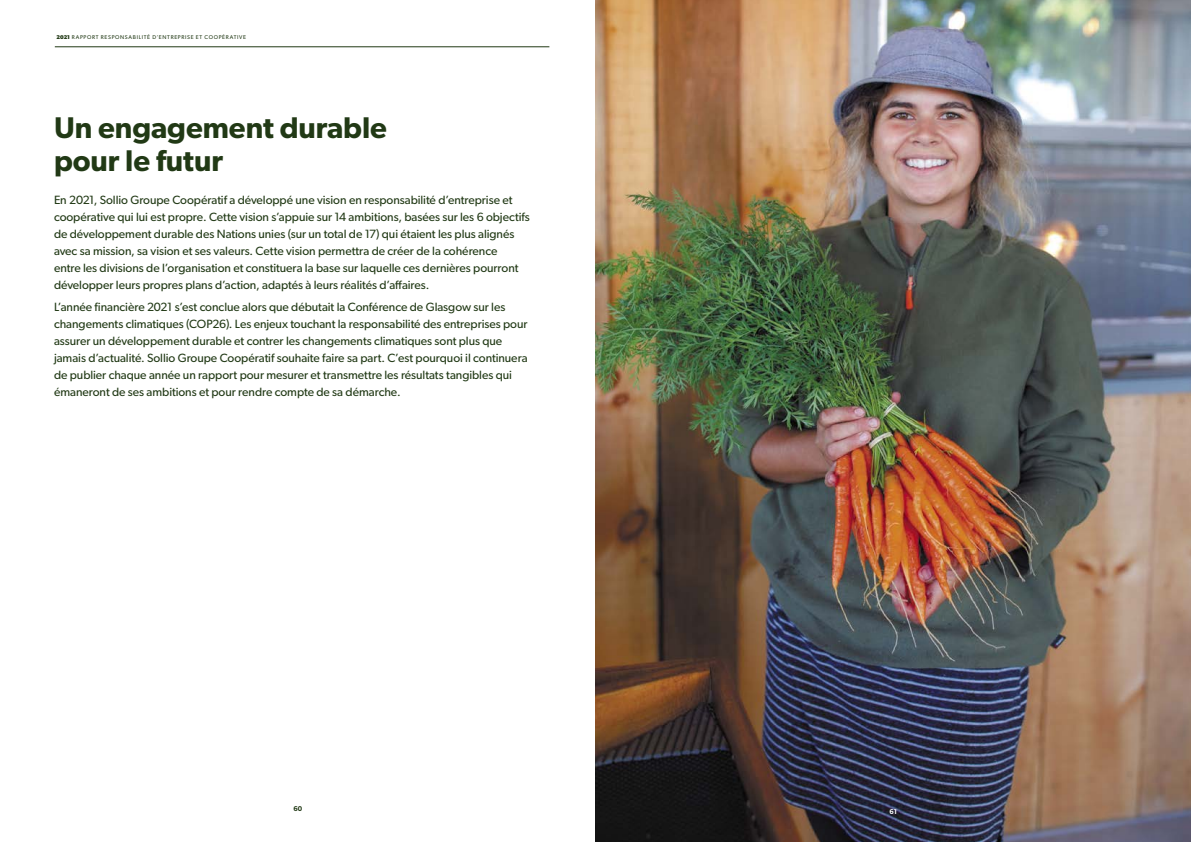
<style>
.page{position:relative;width:1191px;height:842px;background:#fff}
.page>*{position:absolute;margin:0;border:0;box-sizing:border-box;transform-origin:0 0}
.t1{font:600 30px/33px "Gibson";letter-spacing:-.005em;color:#213915}
.t2{font:12px/17px "Gibson";letter-spacing:-.005em;color:#213915}
.t3{font:600 7px "Gibson";color:#213915}
.t4{font:600 7px "Gibson";color:#fff}
.t5{font:5.5px "Gibson";letter-spacing:.125em;color:#213915}
.s1{font-weight:700}
</style>
<div class="page">
<hr style="left:55px;top:47px;width:494px;height:1px;background:#213915">
<img style="left:595px;top:0;width:596px;height:842px">
<p class="t5" style="left:56px;top:34px;width:191px"><span class="s1">2021</span> RAPPORT RESPONSABILITÉ D’ENTREPRISE ET COOPÉRATIVE</p>
<h1 class="t1" style="left:54px;top:111px;width:334px">Un engagement durable pour le futur</h1>
<p class="t2" style="left:54px;top:192px;width:477px">En 2021, Sollio Groupe Coopératif a développé une vision en responsabilité d’entreprise et coopérative qui lui est propre. Cette vision s’appuie sur 14 ambitions, basées sur les 6 objectifs de développement durable des Nations unies (sur un total de 17) qui étaient les plus alignés avec sa mission, sa vision et ses valeurs. Cette vision permettra de créer de la cohérence<br>entre les divisions de l’organisation et constituera la base sur laquelle ces dernières pourront développer leurs propres plans d’action, adaptés à leurs réalités d’affaires.</p>
<p class="t2" style="left:54px;top:298px;width:475px">L’année financière 2021 s’est conclue alors que débutait la Conférence de Glasgow sur les changements climatiques (COP26). Les enjeux touchant la responsabilité des entreprises pour assurer un développement durable et contrer les changements climatiques sont plus que jamais d’actualité. Sollio Groupe Coopératif souhaite faire sa part. C’est pourquoi il continuera de publier chaque année un rapport pour mesurer et transmettre les résultats tangibles qui émaneront de ses ambitions et pour rendre compte de sa démarche.</p>
<p class="t3" style="left:293px;top:804px;width:10px">60</p>
<p class="t4" style="left:889px;top:807px;width:9px">61</p>
</div>
